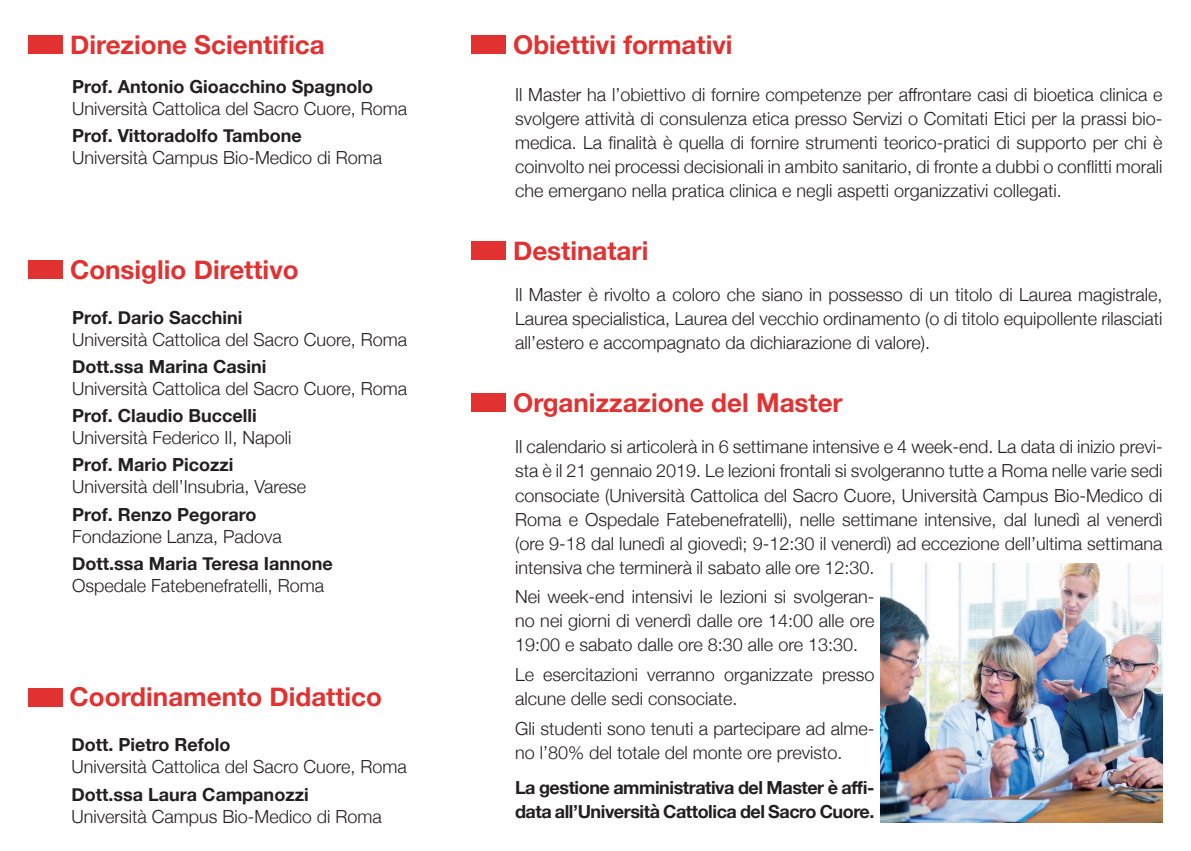
<style>
.page{position:relative;width:1191px;height:851px;background:#fff}
.page>*{position:absolute;margin:0;border:0;box-sizing:border-box;transform-origin:0 0}
.t1{font:700 26px "Helvetica Neue";color:#e23131}
.t2{font:300 18px/24px "Helvetica Neue";color:#231f20;text-align:justify}
.t3{font:700 18px "Helvetica Neue";color:#231f20}
.t4{font:700 18px/24px "Helvetica Neue";letter-spacing:-.025em;color:#231f20}
</style>
<div class="page">
<div style="left:29px;top:35px;width:34px;height:19px;background:#e23131"></div>
<div style="left:29px;top:260px;width:34px;height:18px;background:#e23131"></div>
<div style="left:28px;top:687px;width:34px;height:19px;background:#e23131"></div>
<div style="left:472px;top:35px;width:34px;height:19px;background:#e23131"></div>
<div style="left:472px;top:241px;width:34px;height:18px;background:#e23131"></div>
<div style="left:472px;top:393px;width:34px;height:19px;background:#e23131"></div>
<img style="left:880px;top:563px;width:282px;height:259px">
<h1 class="t1" style="left:70px;top:24px;width:256px">Direzione Scientifica</h1>
<p class="t3" style="left:72px;top:72px;width:302px">Prof. Antonio Gioacchino Spagnolo</p>
<p class="t2" style="left:72px;top:95px;width:337px">Università Cattolica del Sacro Cuore, Roma</p>
<p class="t3" style="left:72px;top:122px;width:231px">Prof. Vittoradolfo Tambone</p>
<p class="t2" style="left:72px;top:144px;width:312px">Università Campus Bio-Medico di Roma</p>
<h1 class="t1" style="left:70px;top:249px;width:230px">Consiglio Direttivo</h1>
<p class="t3" style="left:72px;top:303px;width:172px">Prof. Dario Sacchini</p>
<p class="t2" style="left:72px;top:326px;width:337px">Università Cattolica del Sacro Cuore, Roma</p>
<p class="t3" style="left:72px;top:352px;width:196px">Dott.ssa Marina Casini</p>
<p class="t2" style="left:72px;top:375px;width:337px">Università Cattolica del Sacro Cuore, Roma</p>
<p class="t3" style="left:72px;top:401px;width:186px">Prof. Claudio Buccelli</p>
<p class="t2" style="left:72px;top:424px;width:221px">Università Federico II, Napoli</p>
<p class="t3" style="left:72px;top:451px;width:163px">Prof. Mario Picozzi</p>
<p class="t2" style="left:72px;top:473px;width:236px">Università dell’Insubria, Varese</p>
<p class="t3" style="left:72px;top:500px;width:186px">Prof. Renzo Pegoraro</p>
<p class="t2" style="left:72px;top:523px;width:211px">Fondazione Lanza, Padova</p>
<p class="t3" style="left:72px;top:549px;width:262px">Dott.ssa Maria Teresa Iannone</p>
<p class="t2" style="left:72px;top:572px;width:254px">Ospedale Fatebenefratelli, Roma</p>
<h1 class="t1" style="left:70px;top:676px;width:314px">Coordinamento Didattico</h1>
<p class="t3" style="left:72px;top:730px;width:160px">Dott. Pietro Refolo</p>
<p class="t2" style="left:72px;top:753px;width:337px">Università Cattolica del Sacro Cuore, Roma</p>
<p class="t3" style="left:72px;top:780px;width:239px">Dott.ssa Laura Campanozzi</p>
<p class="t2" style="left:72px;top:802px;width:312px">Università Campus Bio-Medico di Roma</p>
<h1 class="t1" style="left:513px;top:24px;width:221px">Obiettivi formativi</h1>
<p class="t2" style="left:515px;top:81px;width:649px">Il Master ha l’obiettivo di fornire competenze per affrontare casi di bioetica clinica e svolgere attività di consulenza etica presso Servizi o Comitati Etici per la prassi bio&shy;medica. La finalità è quella di fornire strumenti teorico-pratici di supporto per chi è coinvolto nei processi decisionali in ambito sanitario, di fronte a dubbi o conflitti morali che emergano nella pratica clinica e negli aspetti organizzativi collegati.</p>
<h1 class="t1" style="left:513px;top:230px;width:137px">Destinatari</h1>
<p class="t2" style="left:515px;top:281px;width:649px">Il Master è rivolto a coloro che siano in possesso di un titolo di Laurea magistrale, Laurea specialistica, Laurea del vecchio ordinamento (o di titolo equipollente rilasciati all’estero e accompagnato da dichiarazione di valore).</p>
<h1 class="t1" style="left:513px;top:382px;width:331px">Organizzazione del Master</h1>
<p class="t2" style="left:515px;top:433px;width:649px">Il calendario si articolerà in 6 settimane intensive e 4 week-end. La data di inizio previ&shy;sta è il 21 gennaio 2019. Le lezioni frontali si svolgeranno tutte a Roma nelle varie sedi consociate (Università Cattolica del Sacro Cuore, Università Campus Bio-Medico di Roma e Ospedale Fatebenefratelli), nelle settimane intensive, dal lunedì al venerdì (ore 9-18 dal lunedì al giovedì; 9-12:30 il venerdì) ad eccezione dell’ultima settimana intensiva che terminerà il sabato alle ore 12:30.</p>
<p class="t2" style="left:515px;top:583px;width:361px">Nei week-end intensivi le lezioni si svolgeran&shy;no nei giorni di venerdì dalle ore 14:00 alle ore 19:00 e sabato dalle ore 8:30 alle ore 13:30.</p>
<p class="t2" style="left:515px;top:661px;width:361px">Le esercitazioni verranno organizzate presso alcune delle sedi consociate.</p>
<p class="t2" style="left:515px;top:714px;width:361px">Gli studenti sono tenuti a partecipare ad alme&shy;no l’80% del totale del monte ore previsto.</p>
<p class="t4" style="left:515px;top:775px;width:361px">La gestione amministrativa del Master è affi&shy;data all’Università Cattolica del Sacro Cuore.</p>
</div>
